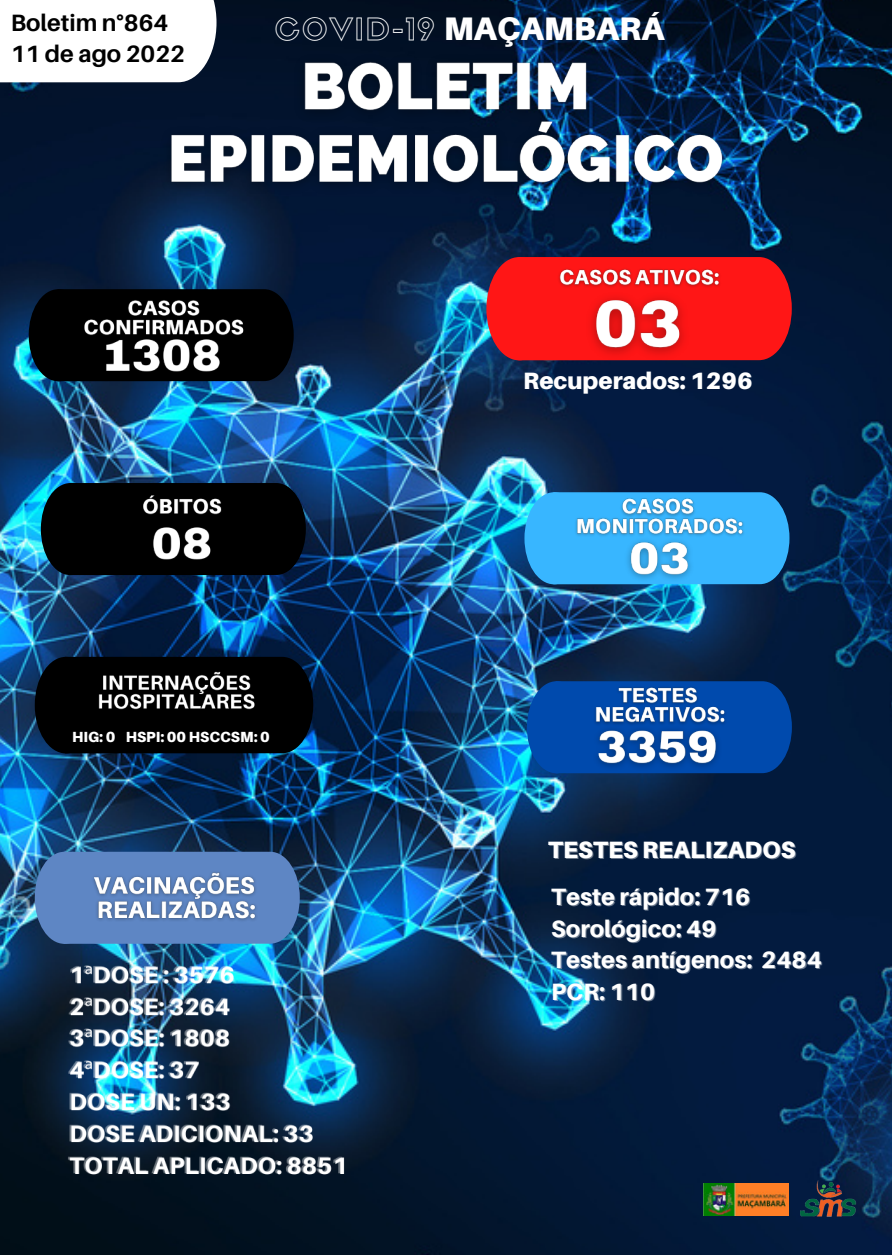
<style>
.page{position:relative;width:892px;height:1258px;background:#fff}
.page>*{position:absolute;margin:0;border:0;box-sizing:border-box;transform-origin:0 0}
.t1{font:900 32.7px "Aileron";color:#fff}
.t2{font:800 23.7px/31.5px "Aileron";color:#fff}
.t3{font:900 23.7px "Aileron";color:#fff}
.t4{font:700 23.7px "Aileron";color:#000}
.t5{font:900 14.7px "Aileron";color:#fff}
.s1{font-family:"Sifonn Basic Outline";font-weight:400;font-size:29.7px}
.s2{color:rgb(255 255 255/.4)}
</style>
<div class="page">
<img style="left:0;top:0;width:891px;height:1255px">
<svg style="left:0;top:0;width:216px;height:82px"></svg>
<svg style="left:29px;top:289px;width:265px;height:92px;background:#01080c"></svg>
<svg style="left:41px;top:483px;width:265px;height:92px;background:#01070b"></svg>
<svg style="left:35px;top:657px;width:278px;height:96px;background:#000509"></svg>
<svg style="left:35px;top:852px;width:265px;height:92px;background:#577fbb"></svg>
<svg style="left:486px;top:257px;width:305px;height:103px;background:#ea171b"></svg>
<svg style="left:524px;top:492px;width:265px;height:92px;background:#34abf1"></svg>
<svg style="left:527px;top:681px;width:264px;height:92px;background:#014aa7"></svg>
<img style="left:800px;top:1160px;width:62px;height:76px">
<img style="left:703px;top:1183px;width:85px;height:32px">
<img style="left:151px;top:35px;width:589px;height:182px">
<img style="left:78px;top:289px;width:173px;height:57px">
<img style="left:135px;top:487px;width:95px;height:39px">
<img style="left:90px;top:663px;width:171px;height:58px">
<img style="left:86px;top:863px;width:179px;height:68px">
<img style="left:553px;top:258px;width:171px;height:39px">
<img style="left:570px;top:487px;width:178px;height:58px">
<img style="left:589px;top:677px;width:142px;height:57px">
<img style="left:66px;top:955px;width:282px;height:226px">
<img style="left:90px;top:321px;width:143px;height:73px">
<img style="left:575px;top:271px;width:127px;height:111px">
<img style="left:616px;top:524px;width:84px;height:73px">
<img style="left:585px;top:713px;width:144px;height:73px">
<img style="left:140px;top:509px;width:83px;height:73px">
<p class="t4" style="left:11px;top:8px;width:159px">Boletim n°864</p>
<h1 class="t1" style="left:275px;top:9px;width:391px"><span class="s1">COVID-19</span> MAÇAMBARÁ</h1>
<p class="t4" style="left:11px;top:39px;width:176px">11 de ago 2022</p>
<p class="t5" style="left:72px;top:727px;width:199px">HIG: 0 HSPI: 00 HSCCSM: 0</p>
<p class="t3" style="left:523px;top:366px;width:231px">Recuperados: 1296</p>
<p class="t3" style="left:548px;top:834px;width:249px">TESTES REALIZADOS</p>
<p class="t2" style="left:551px;top:880px;width:273px">Teste rápido: 716<br>Sorológico: 49<br>Testes antígenos: <span class="s2">2484<br></span>PCR: 110</p>
</div>
